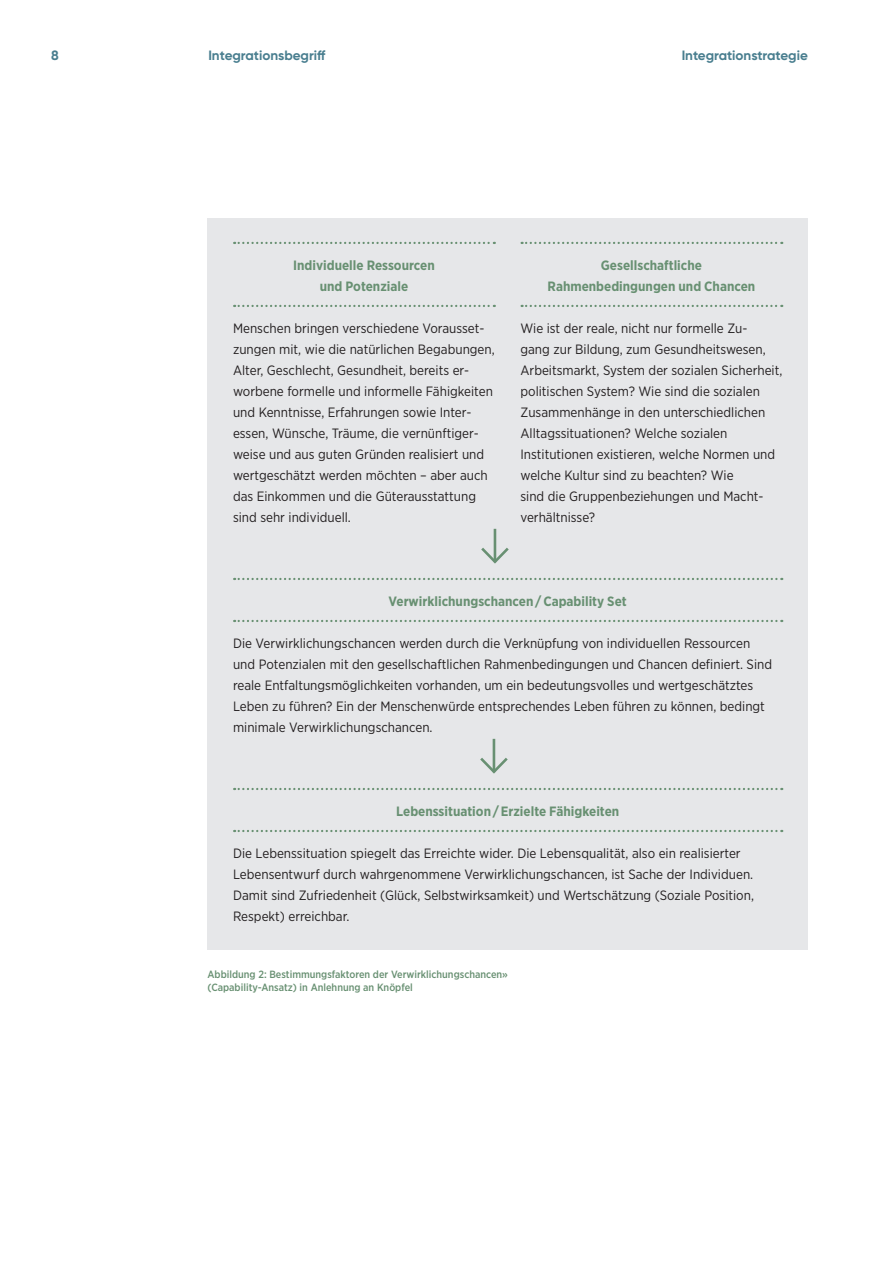
<style>
.page{position:relative;width:893px;height:1263px;background:#fff}
.page>*{position:absolute;margin:0;border:0;box-sizing:border-box;transform-origin:0 0}
.t1{font:13.5px/21px "Gotham Narrow";color:#231f20}
.t2{font:700 13.5px/21px "Gotham Narrow";color:#689072;text-align:center}
.t3{font:700 13.5px "Gilroy";color:#497e8f}
.t4{font:500 10.5px/13.5px "Gotham Narrow";color:#689072}
</style>
<div class="page">
<div style="left:207px;top:218px;width:601px;height:731px;background:#e6e7e9"></div>
<svg style="left:234px;top:242px;width:261px;height:2px"></svg>
<svg style="left:234px;top:305px;width:261px;height:2px"></svg>
<svg style="left:522px;top:242px;width:260px;height:2px"></svg>
<svg style="left:522px;top:305px;width:260px;height:2px"></svg>
<svg style="left:234px;top:578px;width:548px;height:2px"></svg>
<svg style="left:234px;top:620px;width:548px;height:2px"></svg>
<svg style="left:234px;top:788px;width:548px;height:2px"></svg>
<svg style="left:234px;top:830px;width:548px;height:2px"></svg>
<svg style="left:481px;top:545px;width:28px;height:19px"></svg>
<hr style="left:494px;top:529px;width:2px;height:33px;background:#689072">
<svg style="left:480px;top:755px;width:28px;height:19px"></svg>
<hr style="left:493px;top:739px;width:2px;height:33px;background:#689072">
<p class="t3" style="left:51px;top:46px;width:9px">8</p>
<p class="t3" style="left:208px;top:46px;width:118px">Integrationsbegriff</p>
<p class="t3" style="left:682px;top:46px;width:128px">Integrationstrategie</p>
<p class="t2" style="left:293px;top:254px;width:143px">Individuelle Ressourcen und Potenziale</p>
<p class="t1" style="left:233px;top:317px;width:263px">Menschen bringen verschiedene Vorausset&shy;zungen mit, wie die natürlichen Begabungen, Alter, Geschlecht, Gesundheit, bereits er&shy;worbene formelle und informelle Fähigkeiten und Kenntnisse, Erfahrungen sowie Inter&shy;essen, Wünsche, Träume, die vernünftiger&shy;weise und aus guten Gründen realisiert und wertgeschätzt werden möchten – aber auch das Einkommen und die Güterausstattung sind sehr individuell.</p>
<p class="t2" style="left:547px;top:254px;width:209px">Gesellschaftliche<br>Rahmenbedingungen und Chancen</p>
<p class="t1" style="left:520px;top:317px;width:263px">Wie ist der reale, nicht nur formelle Zu-<br>gang zur Bildung, zum Gesundheitswesen, Arbeitsmarkt, System der sozialen Sicherheit, politischen System? Wie sind die sozialen Zusammenhänge in den unterschiedlichen Alltagssituationen? Welche sozialen Institutionen existieren, welche Normen und welche Kultur sind zu beachten? Wie<br>sind die Gruppenbeziehungen und Macht&shy;verhältnisse?</p>
<p class="t2" style="left:389px;top:590px;width:240px">Verwirklichungschancen / Capability Set</p>
<p class="t1" style="left:233px;top:632px;width:541px">Die Verwirklichungschancen werden durch die Verknüpfung von individuellen Ressourcen und Potenzialen mit den gesellschaftlichen Rahmenbedingungen und Chancen definiert. Sind reale Entfaltungsmöglichkeiten vorhanden, um ein bedeutungsvolles und wertgeschätztes Leben zu führen? Ein der Menschenwürde entsprechendes Leben führen zu können, bedingt minimale Verwirklichungschancen.</p>
<p class="t2" style="left:396px;top:800px;width:225px">Lebenssituation / Erzielte Fähigkeiten</p>
<p class="t1" style="left:233px;top:842px;width:522px">Die Lebenssituation spiegelt das Erreichte wider. Die Lebensqualität, also ein realisierter Lebensentwurf durch wahrgenommene Verwirklichungschancen, ist Sache der Individuen.<br>Damit sind Zufriedenheit (Glück, Selbstwirksamkeit) und Wertschätzung (Soziale Position, Respekt) erreichbar.</p>
<p class="t4" style="left:207px;top:967px;width:302px">Abbildung 2: Bestimmungsfaktoren der Verwirklichungschancen» (Capability-Ansatz) in Anlehnung an Knöpfel</p>
</div>
